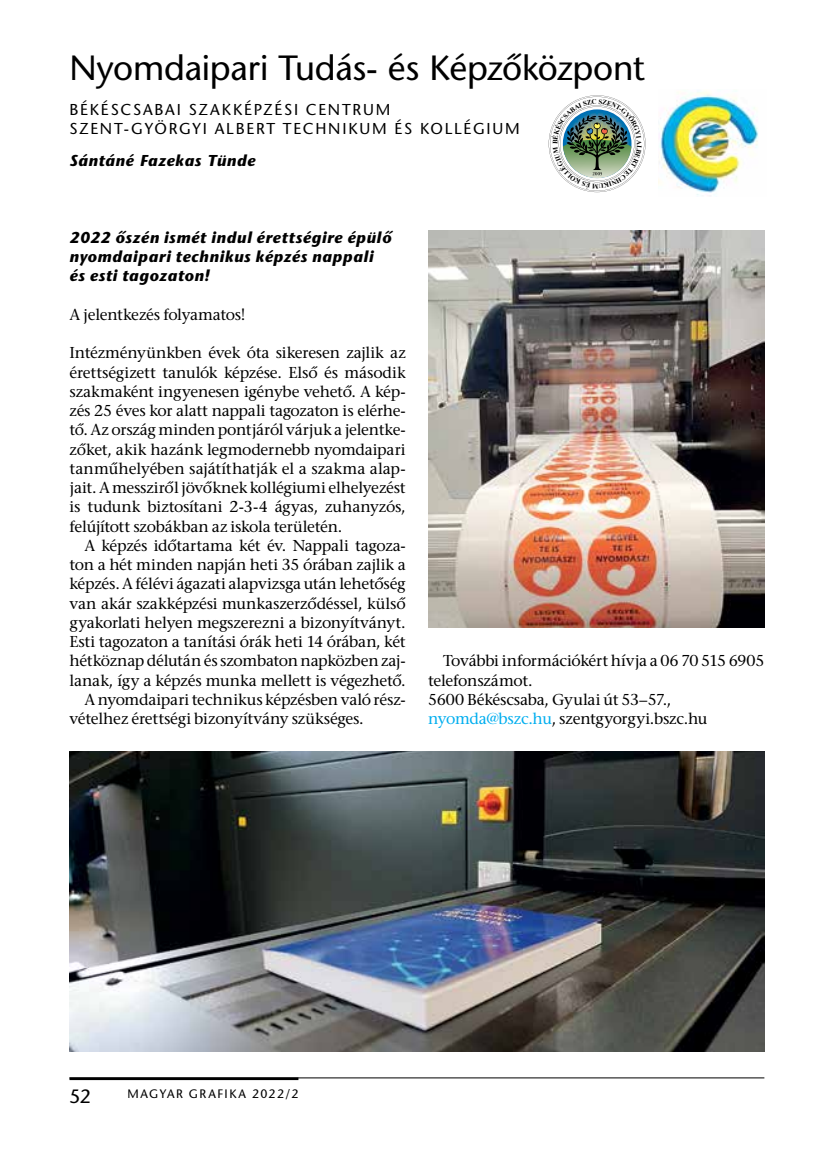
<style>
.page{position:relative;width:819px;height:1166px;background:#fff}
.page>*{position:absolute;margin:0;border:0;box-sizing:border-box;transform-origin:0 0}
.t1{font:35px "ITC Stone Sans";letter-spacing:-.01em;color:#000}
.t2{font:19.25px "ITC Stone Sans";color:#000}
.t3{font:15.75px/19.2px "ITC Stone Serif";letter-spacing:-.015em;color:#000;text-align:justify}
.t4{font:italic 700 15.75px/19.2px "ITC Stone Sans";letter-spacing:.04em;color:#000}
.t5{font:15.75px/19.2px "ITC Stone Sans";letter-spacing:.115em;color:#000}
.t6{font:12.25px "ITC Stone Sans";letter-spacing:.12em;color:#000}
.s1{color:#00aeef}
</style>
<div class="page">
<hr style="left:69px;top:1077px;width:695px;height:1px;background:#000">
<hr style="left:69px;top:1077px;width:229px;height:3px;background:#000">
<img style="left:658px;top:91px;width:101px;height:105px">
<img style="left:428px;top:230px;width:336px;height:398px">
<img style="left:69px;top:752px;width:695px;height:299px">
<img style="left:548px;top:95px;width:97px;height:97px">
<h1 class="t1" style="left:69px;top:49px;width:577px">Nyomdaipari Tudás- és Képzőközpont</h1>
<p class="t5" style="left:69px;top:102px;width:452px">BÉKÉSCSABAI SZAKKÉPZÉSI CENTRUM<br>SZENT-GYÖRGYI ALBERT TECHNIKUM ÉS KOLLÉGIUM</p>
<p class="t4" style="left:69px;top:153px;width:187px">Sántáné Fazekas Tünde</p>
<p class="t4" style="left:69px;top:230px;width:323px">2022 őszén ismét indul érettségire épülő nyomdaipari technikus képzés nappali és esti tagozaton!</p>
<p class="t3" style="left:69px;top:307px;width:177px">A jelentkezés folyamatos!</p>
<p class="t3" style="left:69px;top:345px;width:338px">Intézményünkben évek óta sikeresen zajlik az érettségizett tanulók képzése. Első és második szakmaként ingyenesen igénybe vehető. A kép&shy;zés 25 éves kor alatt nappali tagozaton is elérhe&shy;tő. Az ország minden pontjáról várjuk a jelentke&shy;zőket, akik hazánk legmodernebb nyomdaipari tanműhelyében sajátíthatják el a szakma alap&shy;jait. A messziről jövőknek kollégiumi elhelyezést is tudunk biztosítani 2-3-4 ágyas, zuhanyzós, felújított szobákban az iskola területén.</p>
<p class="t3" style="left:84px;top:538px;width:323px">A képzés időtartama két év. Nappali tagoza-</p>
<p class="t3" style="left:69px;top:557px;width:338px">ton a hét minden napján heti 35 órában zajlik a</p>
<p class="t3" style="left:69px;top:576px;width:338px">képzés. A félévi ágazati alapvizsga után lehetőség</p>
<p class="t3" style="left:69px;top:595px;width:338px">van akár szakképzési munkaszerződéssel, külső</p>
<p class="t3" style="left:69px;top:615px;width:338px">gyakorlati helyen megszerezni a bizonyítványt.</p>
<p class="t3" style="left:69px;top:634px;width:338px">Esti tagozaton a tanítási órák heti 14 órában, két</p>
<p class="t3" style="left:69px;top:653px;width:338px">hétköznap délután és szombaton napközben zaj-</p>
<p class="t3" style="left:69px;top:672px;width:338px">lanak, így a képzés munka mellett is végezhető.</p>
<p class="t3" style="left:84px;top:692px;width:323px">A nyomdaipari technikus képzésben való rész-</p>
<p class="t3" style="left:69px;top:711px;width:296px">vételhez érettségi bizonyítvány szükséges.</p>
<p class="t3" style="left:428px;top:653px;width:338px;text-align:left;text-indent:15px">További információkért hívja a 06 70 515 6905 telefonszámot.<br>5600 Békéscsaba, Gyulai út 53–57., <span class="s1">nyomda@bszc.hu</span>, szentgyorgyi.bszc.hu</p>
<p class="t2" style="left:69px;top:1085px;width:23px">52</p>
<p class="t6" style="left:127px;top:1087px;width:172px">MAGYAR GRAFIKA 2022/2</p>
</div>
